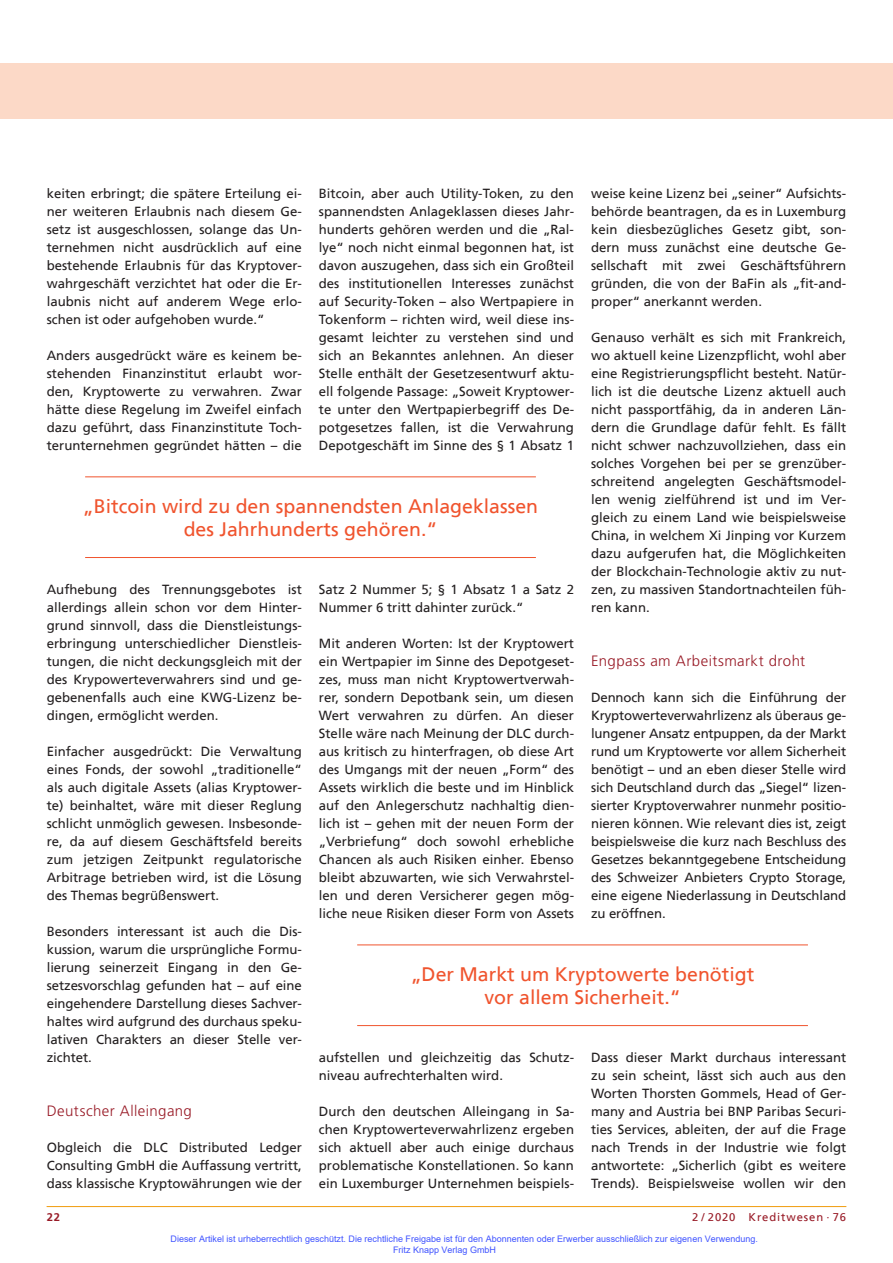
<style>
.page{position:relative;width:893px;height:1263px;background:#fff}
.page>*{position:absolute;margin:0;border:0;box-sizing:border-box;transform-origin:0 0}
.t1{font:19.5px/22.5px "Frutiger";color:#f0542e;text-align:center}
.t2{font:300 15px "Frutiger";letter-spacing:.03em;color:#981a26}
.t3{font:13.2px/18px "Frutiger";color:#231f20;text-align:justify}
.t4{font:11.25px "Frutiger";letter-spacing:.08em;color:#981a26}
.t5{font:700 11.25px "Frutiger";color:#981a26}
.t6{font:9px/10.8px "Arial";color:#4054ff}
</style>
<div class="page">
<div style="left:0;top:64px;width:893px;height:55px;background:#fcd9c7"></div>
<hr style="left:47px;top:1206px;width:799px;height:1px;background:#f1a31e">
<hr style="left:85px;top:476px;width:451px;height:1px;background:#f0542e">
<hr style="left:85px;top:557px;width:451px;height:1px;background:#f0542e">
<hr style="left:357px;top:944px;width:451px;height:1px;background:#f0542e">
<hr style="left:357px;top:1025px;width:451px;height:1px;background:#f0542e">
<p class="t3" style="left:591px;top:185px;width:257px">weise keine Lizenz bei „seiner“ Aufsichts&shy;behörde beantragen, da es in Luxemburg kein diesbezügliches Gesetz gibt, son&shy;dern muss zunächst eine deutsche Ge&shy;sellschaft mit zwei Geschäftsführern gründen, die von der BaFin als „fit-and&shy;proper“ anerkannt werden.</p>
<p class="t3" style="left:591px;top:329px;width:257px">Genauso verhält es sich mit Frankreich, wo aktuell keine Lizenzpflicht, wohl aber eine Registrierungspflicht besteht. Natür&shy;lich ist die deutsche Lizenz aktuell auch nicht passportfähig, da in anderen Län&shy;dern die Grundlage dafür fehlt. Es fällt nicht schwer nachzuvollziehen, dass ein solches Vorgehen bei per se grenzüber&shy;schreitend angelegten Geschäftsmodel&shy;len wenig zielführend ist und im Ver&shy;gleich zu einem Land wie beispielsweise China, in welchem Xi Jinping vor Kurzem dazu aufgerufen hat, die Möglichkeiten der Blockchain-Technologie aktiv zu nut&shy;zen, zu massiven Standortnachteilen füh&shy;ren kann.</p>
<p class="t3" style="left:319px;top:185px;width:257px">Bitcoin, aber auch Utility-Token, zu den spannendsten Anlageklassen dieses Jahr&shy;hunderts gehören werden und die „Ral&shy;lye“ noch nicht einmal begonnen hat, ist davon auszugehen, dass sich ein Großteil des institutionellen Interesses zunächst auf Security-Token – also Wertpapiere in Tokenform – richten wird, weil diese ins&shy;gesamt leichter zu verstehen sind und sich an Bekanntes anlehnen. An dieser Stelle enthält der Gesetzesentwurf aktu&shy;ell folgende Passage: „Soweit Kryptower&shy;te unter den Wertpapierbegriff des De&shy;potgesetzes fallen, ist die Verwahrung Depotgeschäft im Sinne des § 1 Absatz 1</p>
<p class="t3" style="left:47px;top:185px;width:257px">keiten erbringt; die spätere Erteilung ei&shy;ner weiteren Erlaubnis nach diesem Ge&shy;setz ist ausgeschlossen, solange das Un&shy;ternehmen nicht ausdrücklich auf eine bestehende Erlaubnis für das Kryptover&shy;wahrgeschäft verzichtet hat oder die Er&shy;laubnis nicht auf anderem Wege erlo&shy;schen ist oder aufgehoben wurde.“</p>
<p class="t3" style="left:47px;top:347px;width:257px">Anders ausgedrückt wäre es keinem be&shy;stehenden Finanzinstitut erlaubt wor&shy;den, Kryptowerte zu verwahren. Zwar hätte diese Regelung im Zweifel einfach dazu geführt, dass Finanzinstitute Toch&shy;terunternehmen gegründet hätten – die</p>
<h1 class="t1" style="left:83px;top:496px;width:457px">„Bitcoin wird zu den spannendsten Anlageklassen des Jahrhunderts gehören.“</h1>
<p class="t3" style="left:47px;top:581px;width:257px">Aufhebung des Trennungsgebotes ist allerdings allein schon vor dem Hinter&shy;grund sinnvoll, dass die Dienstleistungs&shy;erbringung unterschiedlicher Dienstleis&shy;tungen, die nicht deckungsgleich mit der des Krypowerteverwahrers sind und ge&shy;gebenenfalls auch eine KWG-Lizenz be&shy;dingen, ermöglicht werden.</p>
<p class="t3" style="left:47px;top:743px;width:257px">Einfacher ausgedrückt: Die Verwaltung eines Fonds, der sowohl „traditionelle“ als auch digitale Assets (alias Kryptower&shy;te) beinhaltet, wäre mit dieser Reglung schlicht unmöglich gewesen. Insbesonde&shy;re, da auf diesem Geschäftsfeld bereits zum jetzigen Zeitpunkt regulatorische Arbitrage betrieben wird, ist die Lösung des Themas begrüßenswert.</p>
<p class="t3" style="left:47px;top:923px;width:257px">Besonders interessant ist auch die Dis&shy;kussion, warum die ursprüngliche Formu&shy;lierung seinerzeit Eingang in den Ge&shy;setzesvorschlag gefunden hat – auf eine eingehendere Darstellung dieses Sachver&shy;haltes wird aufgrund des durchaus speku&shy;lativen Charakters an dieser Stelle ver&shy;zichtet.</p>
<p class="t3" style="left:319px;top:581px;width:257px">Satz 2 Nummer 5; § 1 Absatz 1 a Satz 2<br>Nummer 6 tritt dahinter zurück.“</p>
<p class="t3" style="left:319px;top:635px;width:257px">Mit anderen Worten: Ist der Kryptowert ein Wertpapier im Sinne des Depotgeset&shy;zes, muss man nicht Kryptowertverwah&shy;rer, sondern Depotbank sein, um diesen Wert verwahren zu dürfen. An dieser Stelle wäre nach Meinung der DLC durch&shy;aus kritisch zu hinterfragen, ob diese Art des Umgangs mit der neuen „Form“ des Assets wirklich die beste und im Hinblick auf den Anlegerschutz nachhaltig dien&shy;lich ist – gehen mit der neuen Form der „Verbriefung“ doch sowohl erhebliche Chancen als auch Risiken einher. Ebenso bleibt abzuwarten, wie sich Verwahrstel&shy;len und deren Versicherer gegen mög&shy;liche neue Risiken dieser Form von Assets</p>
<p class="t2" style="left:591px;top:652px;width:216px">Engpass am Arbeitsmarkt droht</p>
<p class="t3" style="left:591px;top:689px;width:257px">Dennoch kann sich die Einführung der Kryptowerteverwahrlizenz als überaus ge&shy;lungener Ansatz entpuppen, da der Markt rund um Kryptowerte vor allem Sicherheit benötigt – und an eben dieser Stelle wird sich Deutschland durch das „Siegel“ lizen&shy;sierter Kryptoverwahrer nunmehr positio&shy;nieren können. Wie relevant dies ist, zeigt beispielsweise die kurz nach Beschluss des Gesetzes bekanntgegebene Entscheidung des Schweizer Anbieters Crypto Storage, eine eigene Niederlassung in Deutschland zu eröffnen.</p>
<h1 class="t1" style="left:411px;top:964px;width:345px">„Der Markt um Kryptowerte benötigt vor allem Sicherheit.“</h1>
<p class="t3" style="left:319px;top:1049px;width:256px">aufstellen und gleichzeitig das Schutz&shy;niveau aufrechterhalten wird.</p>
<p class="t3" style="left:319px;top:1103px;width:257px">Durch den deutschen Alleingang in Sa&shy;chen Kryptowerteverwahrlizenz ergeben sich aktuell aber auch einige durchaus problematische Konstellationen. So kann ein Luxemburger Unternehmen beispiels-</p>
<p class="t3" style="left:591px;top:1049px;width:257px">Dass dieser Markt durchaus interessant zu sein scheint, lässt sich auch aus den Worten Thorsten Gommels, Head of Ger&shy;many and Austria bei BNP Paribas Securi&shy;ties Services, ableiten, der auf die Frage nach Trends in der Industrie wie folgt antwortete: „Sicherlich (gibt es weitere Trends). Beispielsweise wollen wir den</p>
<p class="t2" style="left:47px;top:1102px;width:147px">Deutscher Alleingang</p>
<p class="t3" style="left:47px;top:1139px;width:257px">Obgleich die DLC Distributed Ledger Consulting GmbH die Auffassung vertritt, dass klassische Kryptowährungen wie der</p>
<p class="t5" style="left:47px;top:1211px;width:15px">22</p>
<p class="t4" style="left:692px;top:1211px;width:156px">2 / 2020 Kreditwesen · 76</p>
<p class="t6" style="left:393px;top:1233px;width:366px;text-indent:-223px">Dieser Artikel ist urheberrechtlich geschützt. Die rechtliche Freigabe ist für den Abonnenten oder Erwerber ausschließlich zur eigenen Verwendung.<br>Fritz Knapp Verlag GmbH</p>
</div>
